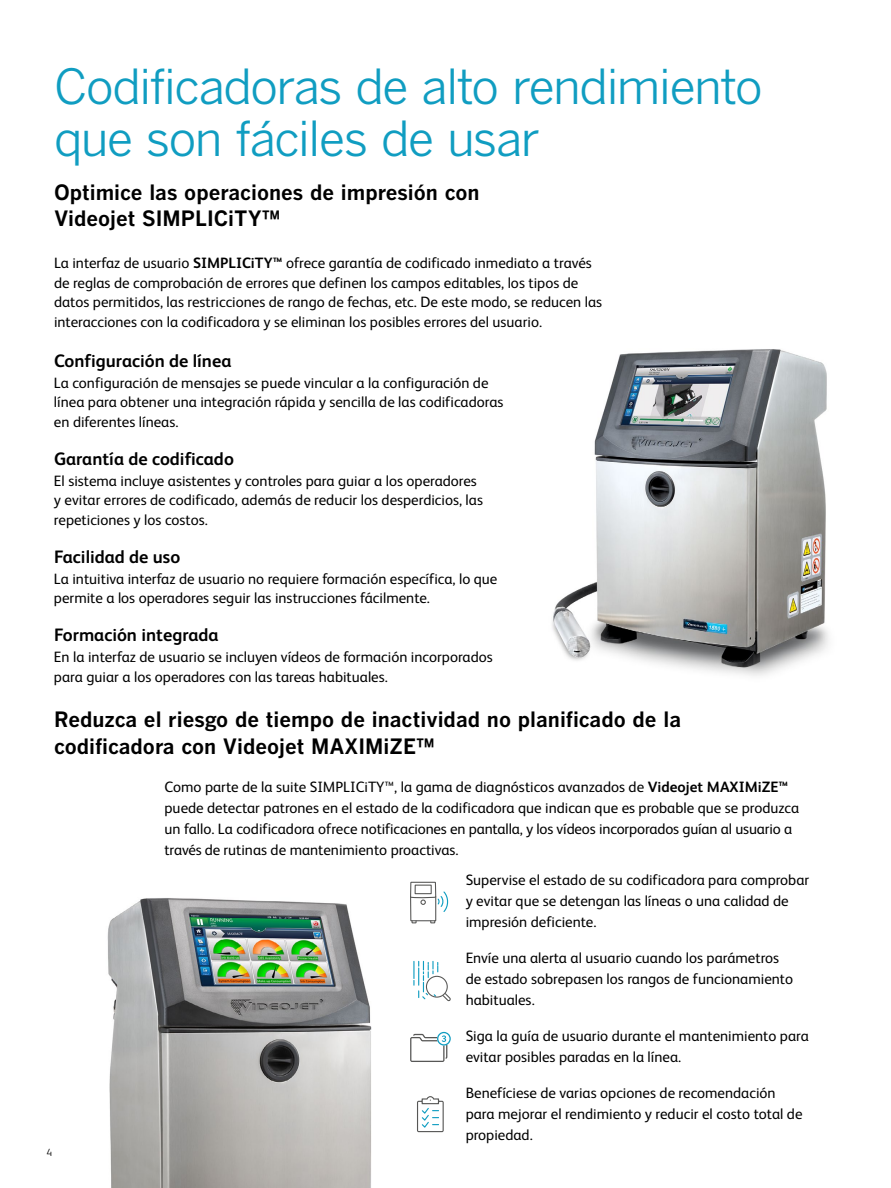
<style>
.page{position:relative;width:891px;height:1188px;background:#fff}
.page>*{position:absolute;margin:0;border:0;box-sizing:border-box;transform-origin:0 0}
.t1{font:48px/52.5px "Benton Gothic";letter-spacing:-.035em;color:#109dc1}
.t2{font:700 21px/25.5px "Benton Gothic";color:#000}
.t3{font:700 18px "FS Albert Pro";color:#000}
.t4{font:15px/21px "FS Albert Pro";color:#000}
.t5{font:300 10.5px "FS Albert Pro";color:#000}
.s1{font-weight:700}
</style>
<div class="page">
<img style="left:107px;top:898px;width:265px;height:290px">
<img style="left:552px;top:349px;width:277px;height:327px">
<svg style="left:410px;top:881px;width:39px;height:43px"></svg>
<svg style="left:413px;top:961px;width:38px;height:41px"></svg>
<svg style="left:410px;top:1032px;width:41px;height:30px"></svg>
<svg style="left:417px;top:1096px;width:27px;height:36px"></svg>
<h1 class="t1" style="left:54px;top:61px;width:710px">Codificadoras de alto rendimiento que son fáciles de usar</h1>
<h2 class="t2" style="left:54px;top:180px;width:427px">Optimice las operaciones de impresión con<br>Videojet SIMPLICiTY™</h2>
<p class="t4" style="left:54px;top:252px;width:550px;line-height:19.5px">La interfaz de usuario <span class="s1">SIMPLICiTY™</span> ofrece garantía de codificado inmediato a través de reglas de comprobación de errores que definen los campos editables, los tipos de datos permitidos, las restricciones de rango de fechas, etc. De este modo, se reducen las interacciones con la codificadora y se eliminan los posibles errores del usuario.</p>
<p class="t3" style="left:54px;top:348px;width:179px">Configuración de línea</p>
<p class="t4" style="left:54px;top:372px;width:451px;line-height:19.5px">La configuración de mensajes se puede vincular a la configuración de línea para obtener una integración rápida y sencilla de las codificadoras en diferentes líneas.</p>
<p class="t3" style="left:54px;top:446px;width:181px">Garantía de codificado</p>
<p class="t4" style="left:54px;top:470px;width:431px;line-height:19.5px">El sistema incluye asistentes y controles para guiar a los operadores y evitar errores de codificado, además de reducir los desperdicios, las repeticiones y los costos.</p>
<p class="t3" style="left:54px;top:544px;width:128px">Facilidad de uso</p>
<p class="t4" style="left:54px;top:568px;width:445px;line-height:19.5px">La intuitiva interfaz de usuario no requiere formación específica, lo que permite a los operadores seguir las instrucciones fácilmente.</p>
<p class="t3" style="left:54px;top:622px;width:166px">Formación integrada</p>
<p class="t4" style="left:54px;top:646px;width:440px;line-height:19.5px">En la interfaz de usuario se incluyen vídeos de formación incorporados para guiar a los operadores con las tareas habituales.</p>
<h2 class="t2" style="left:54px;top:706px;width:629px;line-height:27px">Reduzca el riesgo de tiempo de inactividad no planificado de la codificadora con Videojet MAXIMiZE™</h2>
<p class="t4" style="left:165px;top:775px;width:636px">Como parte de la suite SIMPLICiTY™, la gama de diagnósticos avanzados de <span class="s1">Videojet MAXIMiZE™ </span>puede detectar patrones en el estado de la codificadora que indican que es probable que se produzca un fallo. La codificadora ofrece notificaciones en pantalla, y los vídeos incorporados guían al usuario a través de rutinas de mantenimiento proactivas.</p>
<p class="t5" style="left:46px;top:1145px;width:7px">4</p>
<p class="t4" style="left:466px;top:869px;width:345px">Supervise el estado de su codificadora para comprobar y evitar que se detengan las líneas o una calidad de impresión deficiente.</p>
<p class="t4" style="left:466px;top:946px;width:329px">Envíe una alerta al usuario cuando los parámetros de estado sobrepasen los rangos de funcionamiento habituales.</p>
<p class="t4" style="left:466px;top:1024px;width:345px">Siga la guía de usuario durante el mantenimiento para evitar posibles paradas en la línea.</p>
<p class="t4" style="left:466px;top:1081px;width:338px">Benefíciese de varias opciones de recomendación para mejorar el rendimiento y reducir el costo total de propiedad.</p>
</div>
